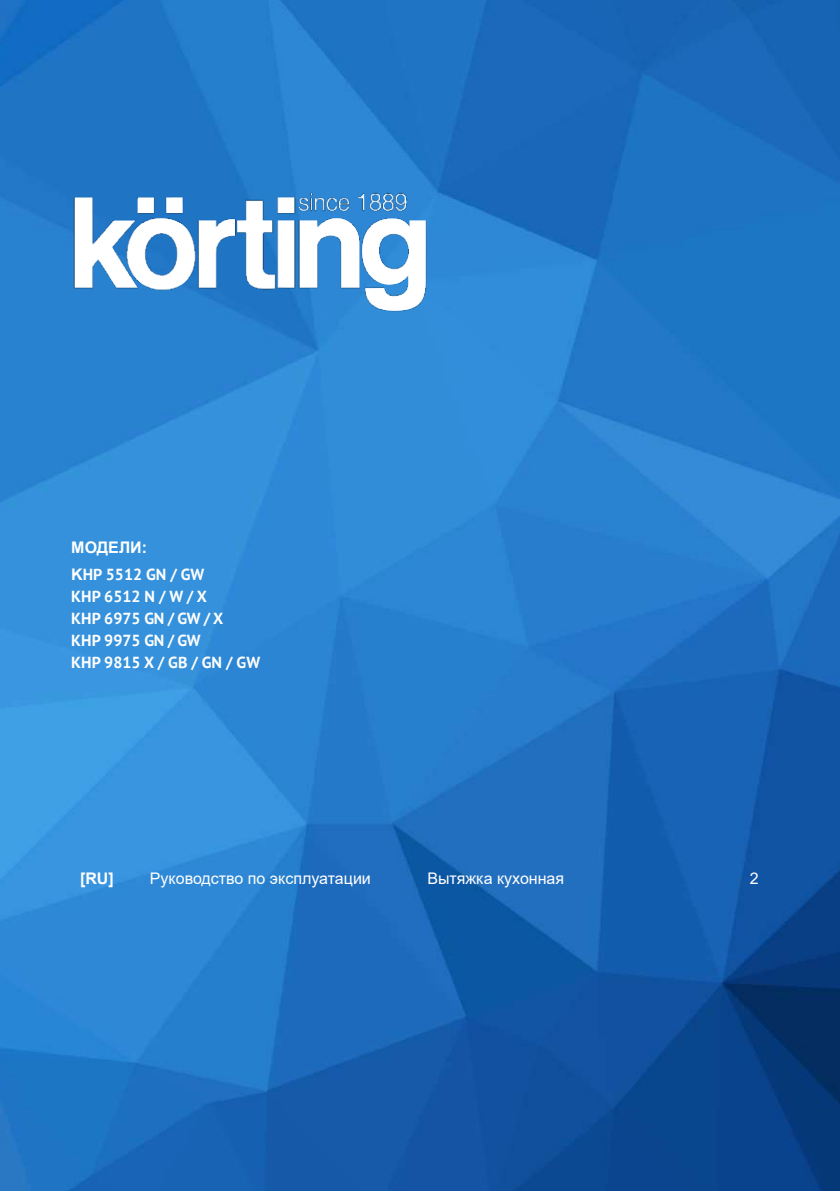
<style>
.page{position:relative;width:840px;height:1191px;background:#fff}
.page>*{position:absolute;margin:0;border:0;box-sizing:border-box;transform-origin:0 0}
.t1{font:700 16px/22px "PT Sans";color:#fff}
.t2{font:16px "Arial";color:#fff}
.t3{font:700 16px "Arial";color:#fff}
.s1{font-family:"Arial"}
</style>
<div class="page">
<img style="left:0;top:0;width:839px;height:1191px">
<img style="left:62px;top:188px;width:370px;height:127px">
<p class="t3" style="left:71px;top:535px;width:77px">МОДЕЛИ:</p>
<p class="t1" style="left:71px;top:563px;width:190px"><span class="s1">K</span>HP 5512 GN / GW<br>KHP 6512 N / W / X<br>KHP 6975 GN / GW / X<br>KHP 9975 GN / GW<br>KHP 9815 X / GB / GN / GW</p>
<p class="t3" style="left:80px;top:866px;width:35px">[RU]</p>
<p class="t2" style="left:150px;top:867px;width:222px">Руководство по эксплуатации</p>
<p class="t2" style="left:427px;top:867px;width:138px">Вытяжка кухонная</p>
<p class="t2" style="left:749px;top:867px;width:10px">2</p>
</div>
